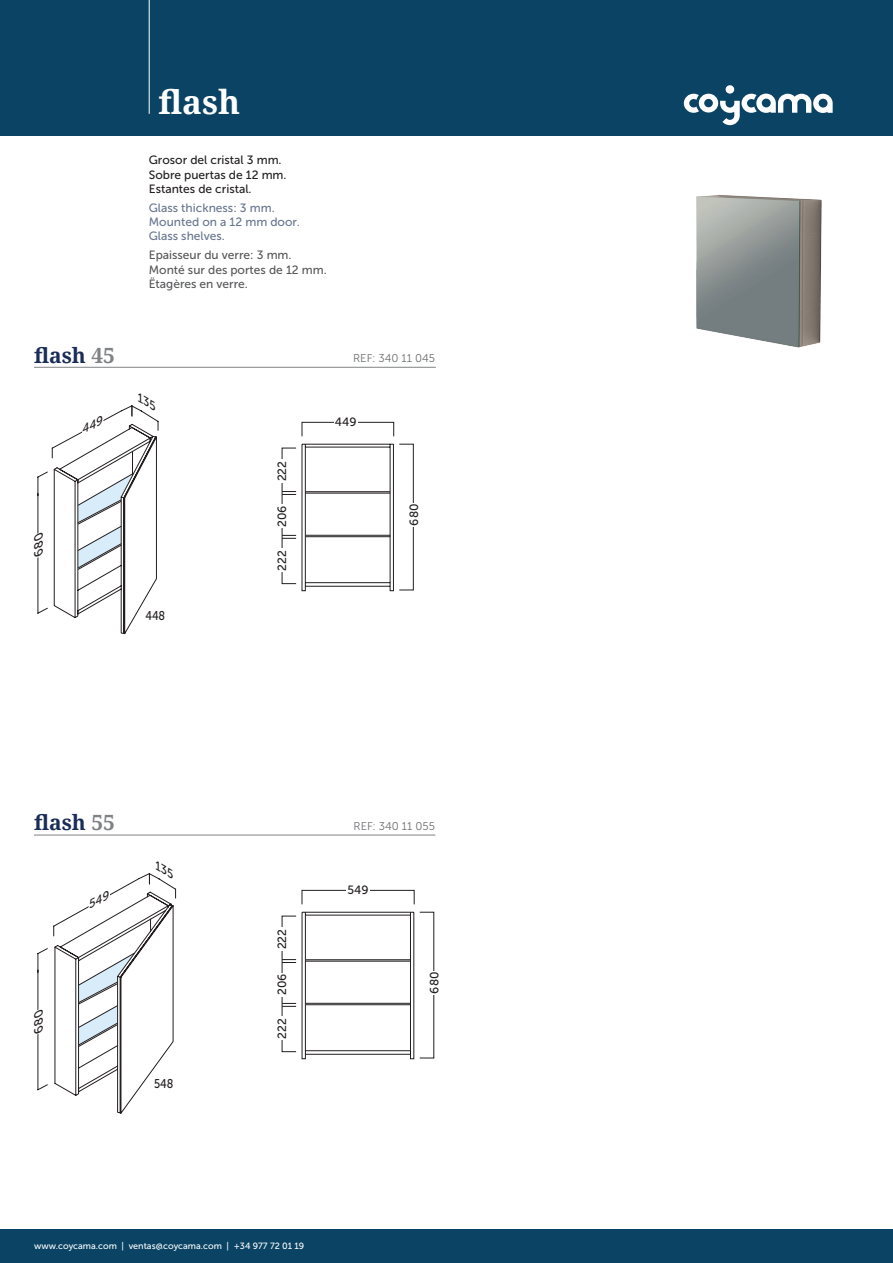
<style>
.page{position:relative;width:893px;height:1263px;background:#fff}
.page>*{position:absolute;margin:0;border:0;box-sizing:border-box;transform-origin:0 0}
.t1{font:700 33px "Noto Serif";color:#fff}
.Subtitulo{font:700 21px "Noto Serif";color:#1a2c58}
.Prix_referencia{font:12.75px "Museo Sans 500";color:#231f20;scale:.86 1}
.Prix_referencia-2{font:12px/14.4px "Museo Sans 500";color:#231f20}
.t2{font:12px/14.4px "Museo Sans 500";color:#57585a}
.t3{font:12px/14.4px "Museo Sans 500";color:#68768f}
.Prix_referencia-3{font:italic 12px "Museo Sans 500";color:#231f20;scale:1.1 1}
.Idioma_FR_Icono{font:11.25px "Museo Sans 300";color:#6c6d70}
.t4{font:9px "Museo Sans 500";color:#fff}
.s1{color:#808285}
</style>
<div class="page">
<div style="left:0;top:0;width:893px;height:136px;background:#0a4364"></div>
<div style="left:726px;top:85px;width:8px;height:9px;background:#fff;border-radius:50%"></div>
<svg style="left:684px;top:94px;width:149px;height:31px"></svg>
<hr style="left:149px;top:0;width:1px;height:114px;background:#fff">
<div style="left:0;top:1229px;width:893px;height:34px;background:#0a4364"></div>
<hr style="left:34px;top:835px;width:401px;height:1px;background:#808285">
<hr style="left:34px;top:367px;width:402px;height:1px;background:#808285">
<img style="left:696px;top:194px;width:126px;height:154px">
<hr style="left:302px;top:444px;width:91px;height:1px;background:#231f20">
<div style="left:302px;top:444px;width:4px;height:147px;border:1px solid #231f20"></div>
<div style="left:390px;top:444px;width:4px;height:147px;border:1px solid #231f20"></div>
<hr style="left:305px;top:447px;width:85px;height:1px;background:#231f20">
<hr style="left:305px;top:582px;width:85px;height:1px;background:#231f20">
<hr style="left:305px;top:586px;width:85px;height:1px;background:#231f20">
<div style="left:302px;top:422px;width:92px;height:15px;border:1px solid #231f20"></div>
<div style="left:399px;top:444px;width:15px;height:146px;border:1px solid #231f20"></div>
<div style="left:334px;top:417px;width:24px;height:10px;background:#fff"></div>
<div style="left:408px;top:503px;width:11px;height:23px;background:#fff"></div>
<hr style="left:305px;top:493px;width:85px;height:1px;background:#231f20">
<hr style="left:305px;top:491px;width:85px;height:1px;background:#231f20">
<hr style="left:306px;top:536px;width:84px;height:1px;background:#231f20">
<hr style="left:306px;top:535px;width:84px;height:1px;background:#231f20">
<svg style="left:282px;top:535px;width:14px;height:4px"></svg>
<svg style="left:282px;top:491px;width:14px;height:4px"></svg>
<hr style="left:302px;top:912px;width:112px;height:1px;background:#231f20">
<div style="left:302px;top:912px;width:4px;height:147px;border:1px solid #231f20"></div>
<div style="left:410px;top:912px;width:4px;height:147px;border:1px solid #231f20"></div>
<hr style="left:305px;top:915px;width:105px;height:1px;background:#231f20">
<hr style="left:305px;top:1050px;width:105px;height:1px;background:#231f20">
<hr style="left:305px;top:1054px;width:105px;height:1px;background:#231f20">
<div style="left:302px;top:890px;width:113px;height:15px;border:1px solid #231f20"></div>
<div style="left:346px;top:884px;width:24px;height:11px;background:#fff"></div>
<hr style="left:306px;top:961px;width:104px;height:1px;background:#231f20">
<hr style="left:306px;top:959px;width:104px;height:1px;background:#231f20">
<hr style="left:306px;top:1004px;width:104px;height:1px;background:#231f20">
<hr style="left:306px;top:1003px;width:104px;height:1px;background:#231f20">
<svg style="left:282px;top:1003px;width:14px;height:4px"></svg>
<svg style="left:282px;top:959px;width:14px;height:4px"></svg>
<svg style="left:37px;top:405px;width:122px;height:230px"></svg>
<svg style="left:37px;top:873px;width:140px;height:241px"></svg>
<h1 class="t1" style="left:159px;top:79px;width:83px">flash</h1>
<p class="Prix_referencia-2" style="left:149px;top:153px;width:139px">Grosor del cristal 3 mm.<br>Sobre puertas de 12 mm.<br>Estantes de cristal.</p>
<p class="t3" style="left:149px;top:200px;width:152px">Glass thickness: 3 mm.<br>Mounted on a 12 mm door.<br>Glass shelves.</p>
<p class="t2" style="left:149px;top:248px;width:179px">Epaisseur du verre: 3 mm.<br>Monté sur des portes de 12 mm.<br>Ëtagères en verre.</p>
<p class="Subtitulo" style="left:34px;top:340px;width:82px">flash <span class="s1">45</span></p>
<p class="Idioma_FR_Icono" style="left:353px;top:352px;width:83px">REF: 340 11 045</p>
<p class="Prix_referencia-3" style="left:32px;top:555px;width:29px;rotate:-90deg">680</p>
<p class="Prix_referencia" style="left:145px;top:609px;width:25px">448</p>
<p class="Prix_referencia-2" style="left:275px;top:481px;width:22px;rotate:-90deg">222</p>
<p class="Prix_referencia-2" style="left:275px;top:527px;width:23px;rotate:-90deg">206</p>
<p class="Prix_referencia-2" style="left:275px;top:571px;width:22px;rotate:-90deg">222</p>
<p class="Prix_referencia-2" style="left:335px;top:415px;width:23px">449</p>
<p class="Prix_referencia-2" style="left:407px;top:525px;width:23px;rotate:-90deg">680</p>
<p class="Subtitulo" style="left:34px;top:808px;width:82px">flash <span class="s1">55</span></p>
<p class="Prix_referencia-3" style="left:32px;top:1032px;width:29px;rotate:-90deg">680</p>
<p class="Prix_referencia" style="left:154px;top:1076px;width:24px">548</p>
<p class="Prix_referencia-2" style="left:275px;top:949px;width:22px;rotate:-90deg">222</p>
<p class="Prix_referencia-2" style="left:275px;top:995px;width:23px;rotate:-90deg">206</p>
<p class="Prix_referencia-2" style="left:275px;top:1038px;width:22px;rotate:-90deg">222</p>
<p class="Idioma_FR_Icono" style="left:354px;top:820px;width:83px">REF: 340 11 055</p>
<p class="Prix_referencia-2" style="left:347px;top:883px;width:23px">549</p>
<p class="Prix_referencia-2" style="left:427px;top:993px;width:23px;rotate:-90deg">680</p>
<p class="t4" style="left:34px;top:1241px;width:272px">www.coycama.com | ventas@coycama.com | +34 977 72 01 19</p>
</div>
